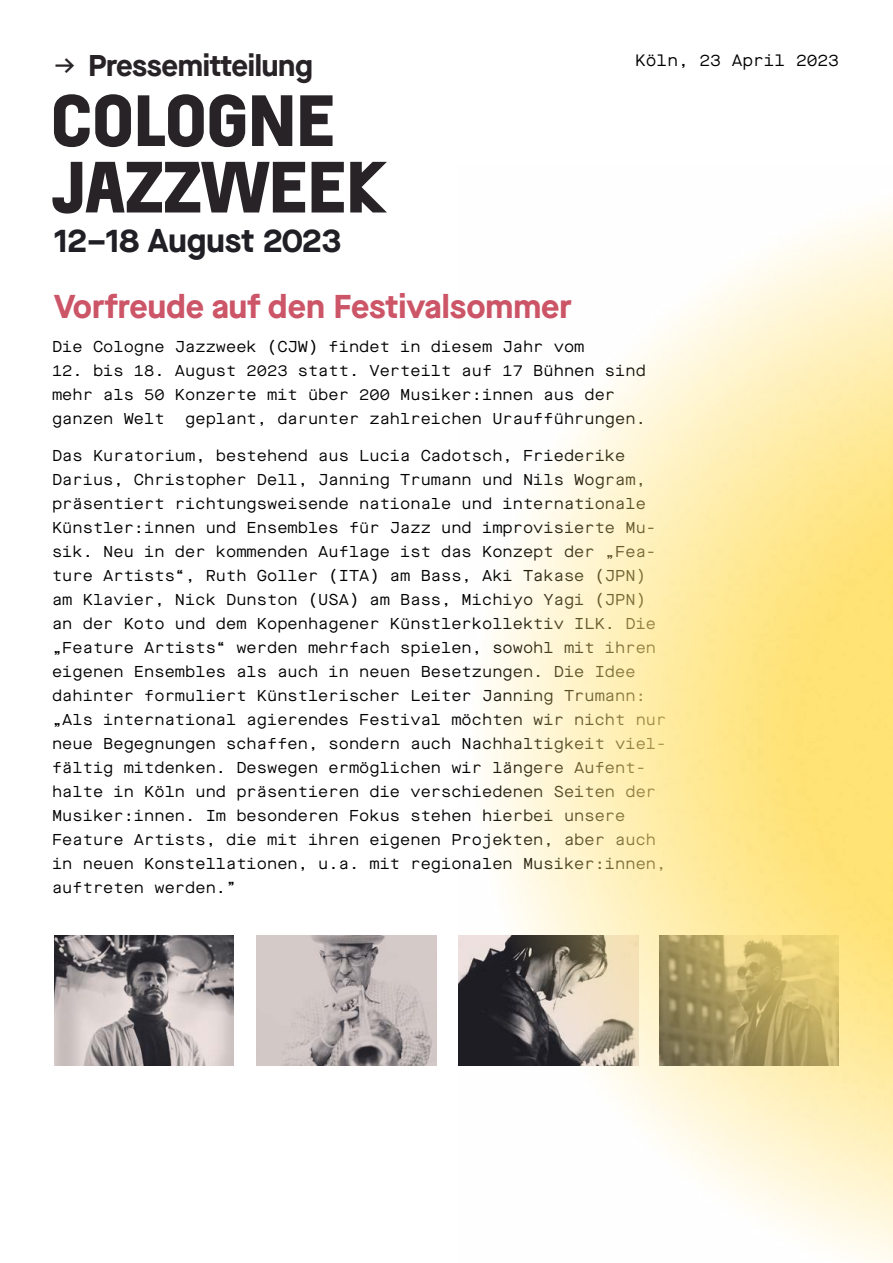
<style>
.page{position:relative;width:893px;height:1263px;background:#fff}
.page>*{position:absolute;margin:0;border:0;box-sizing:border-box;transform-origin:0 0}
.t1{font:700 33px "Maison Neue";color:#cc5567}
.t2{font:700 33px "Maison Neue";color:#1f1f25}
.t3{font:700 30px "Maison Neue";letter-spacing:-.01em;color:#272326}
.t4{font:16.5px "Maison Neue Mono";color:#000}
.t5{font:15.75px/24px "Maison Neue Mono";color:#000}
.s1{font-weight:400}
</style>
<div class="page">
<svg style="left:54px;top:94px;width:77px;height:53px"></svg>
<svg style="left:138px;top:94px;width:66px;height:53px"></svg>
<svg style="left:210px;top:94px;width:35px;height:53px"></svg>
<svg style="left:252px;top:95px;width:40px;height:51px"></svg>
<svg style="left:300px;top:95px;width:33px;height:51px"></svg>
<svg style="left:52px;top:162px;width:253px;height:52px"></svg>
<svg style="left:312px;top:162px;width:32px;height:50px"></svg>
<svg style="left:350px;top:162px;width:37px;height:50px"></svg>
<img style="left:54px;top:935px;width:180px;height:131px">
<img style="left:256px;top:935px;width:180px;height:130px">
<img style="left:459px;top:210px;width:434px;height:1053px">
<h2 class="t3" style="left:54px;top:44px;width:260px"><span class="s1">→</span> Pressemitteilung</h2>
<p class="t4" style="left:635px;top:49px;width:205px">Köln, 23 April 2023</p>
<h1 class="t2" style="left:54px;top:217px;width:289px">12–18 August 2023</h1>
<h1 class="t1" style="left:54px;top:283px;width:519px">Vorfreude auf den Festivalsommer</h1>
<p class="t5" style="left:52px;top:335px;width:534px">Die Cologne Jazzweek (CJW) findet in diesem Jahr vom</p>
<p class="t5" style="left:52px;top:359px;width:595px">12. bis 18. August 2023 statt. Verteilt auf 17 Bühnen sind mehr als 50 Konzerte mit über 200 Musiker:innen aus der ganzen Welt</p>
<p class="t5" style="left:185px;top:407px;width:462px">geplant, darunter zahlreichen Uraufführungen.</p>
<p class="t5" style="left:52px;top:444px;width:616px">Das Kuratorium, bestehend aus Lucia Cadotsch, Friederike Darius, Christopher Dell, Janning Trumann und Nils Wogram, präsentiert richtungsweisende nationale und internationale Künstler:innen und Ensembles für Jazz und improvisierte Mu&shy;sik. Neu in der kommenden Auflage ist das Konzept der „Fea&shy;ture Artists“, Ruth Goller (ITA) am Bass, Aki Takase (JPN) am Klavier, Nick Dunston (USA) am Bass, Michiyo Yagi (JPN) an der Koto und dem Kopenhagener Künstlerkollektiv ILK. Die „Feature Artists“ werden mehrfach spielen, sowohl mit ihren eigenen Ensembles als auch in neuen Besetzungen. Die Idee dahinter formuliert Künstlerischer Leiter Janning Trumann: „Als international agierendes Festival möchten wir nicht nur neue Begegnungen schaffen, sondern auch Nachhaltigkeit viel&shy;fältig mitdenken. Deswegen ermöglichen wir längere Aufent&shy;halte in Köln und präsentieren die verschiedenen Seiten der Musiker:innen. Im besonderen Fokus stehen hierbei unsere Feature Artists, die mit ihren eigenen Projekten, aber auch in neuen Konstellationen, u.a. mit regionalen Musiker:innen, auftreten werden.”</p>
</div>
